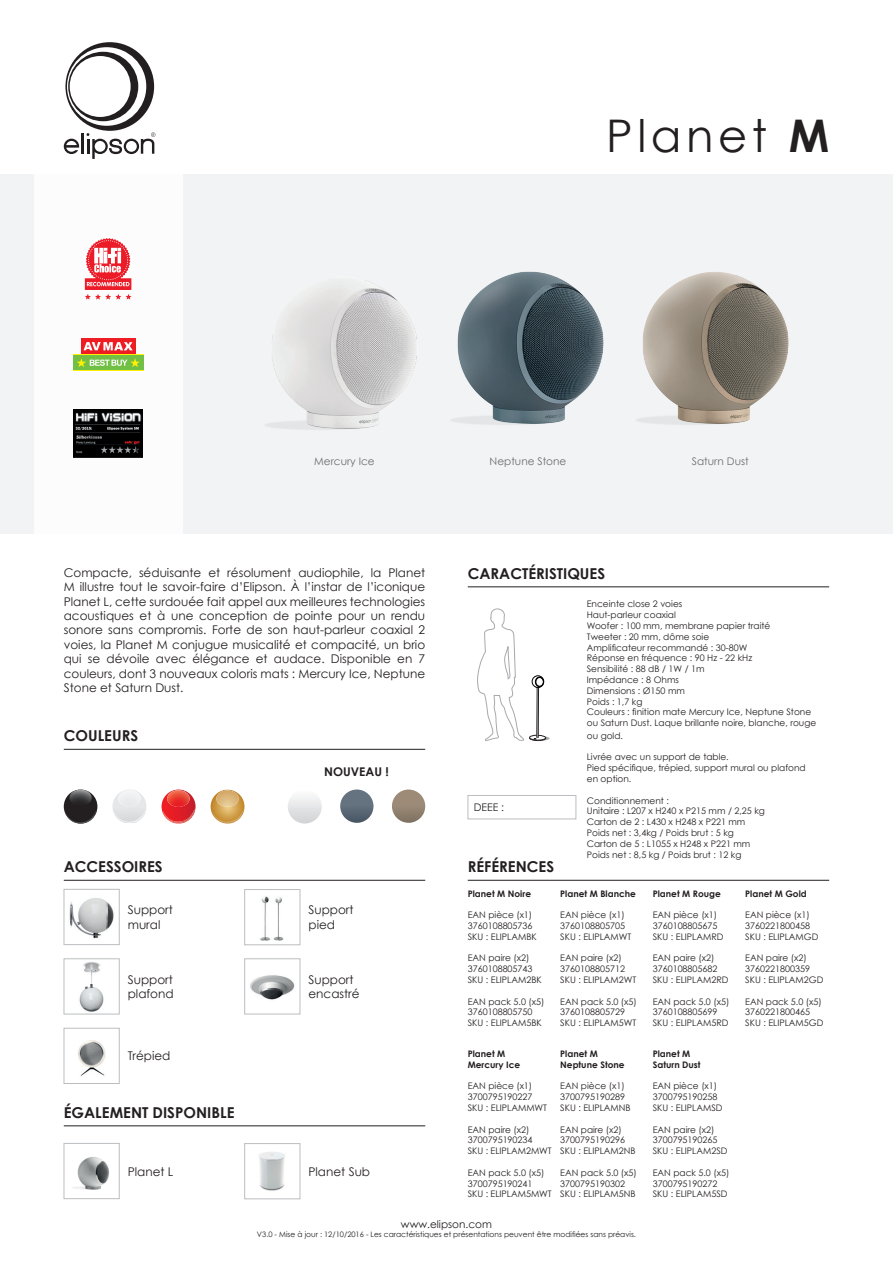
<style>
.page{position:relative;width:893px;height:1263px;background:#fff}
.page>*{position:absolute;margin:0;border:0;box-sizing:border-box;transform-origin:0 0}
.t1{font:45px "Century Gothic";letter-spacing:.1em;color:#231f20}
.t2{font:700 15px "Century Gothic";color:#231f20}
.t3{font:12px/14.4px "Century Gothic";color:#231f20}
.t4{font:700 12px "Century Gothic";color:#231f20}
.t5{font:10.5px "Century Gothic";color:#6c6d70}
.t6{font:10.5px "Century Gothic";color:#231f20}
.t7{font:9px/10.8px "Century Gothic";color:#231f20}
.t8{font:700 9px/10.8px "Century Gothic";color:#231f20}
.t9{font:7.5px "Century Gothic";color:#231f20}
.s1{font-weight:700}
</style>
<div class="page">
<svg style="left:64px;top:42px;width:91px;height:117px"></svg>
<hr style="left:468px;top:587px;width:361px;height:1px;background:#231f20">
<hr style="left:64px;top:749px;width:361px;height:1px;background:#231f20">
<hr style="left:64px;top:1125px;width:361px;height:1px;background:#231f20">
<hr style="left:468px;top:880px;width:361px;height:1px;background:#231f20">
<hr style="left:64px;top:880px;width:361px;height:1px;background:#231f20">
<div style="left:468px;top:795px;width:108px;height:24px;border:1px solid #bcbdc0"></div>
<img style="left:63px;top:983px;width:57px;height:32px">
<img style="left:63px;top:960px;width:57px;height:23px">
<div style="left:64px;top:958px;width:55px;height:56px;border:1px solid #bcbdc0"></div>
<div style="left:0;top:174px;width:893px;height:360px;background:#f2f3f4"></div>
<img style="left:69px;top:898px;width:45px;height:41px">
<div style="left:64px;top:889px;width:55px;height:56px;border:1px solid #bcbdc0"></div>
<img style="left:260px;top:896px;width:24px;height:45px">
<div style="left:244px;top:889px;width:56px;height:56px;border:1px solid #bcbdc0"></div>
<img style="left:73px;top:1156px;width:37px;height:34px">
<div style="left:64px;top:1143px;width:55px;height:56px;border:1px solid #bcbdc0"></div>
<img style="left:259px;top:1152px;width:26px;height:39px">
<div style="left:244px;top:1143px;width:56px;height:56px;border:1px solid #bcbdc0"></div>
<svg style="left:162px;top:789px;width:34px;height:34px"></svg>
<img style="left:167px;top:790px;width:23px;height:17px">
<svg style="left:64px;top:789px;width:33px;height:34px"></svg>
<svg style="left:112px;top:789px;width:34px;height:34px"></svg>
<img style="left:118px;top:790px;width:22px;height:17px">
<svg style="left:211px;top:790px;width:33px;height:33px"></svg>
<svg style="left:477px;top:608px;width:73px;height:133px"></svg>
<img style="left:250px;top:975px;width:45px;height:25px">
<div style="left:244px;top:958px;width:56px;height:56px;border:1px solid #bcbdc0"></div>
<img style="left:78px;top:1040px;width:28px;height:36px">
<div style="left:64px;top:1028px;width:55px;height:56px;border:1px solid #bcbdc0"></div>
<div style="left:288px;top:789px;width:34px;height:34px;background:linear-gradient(to bottom,#fefefe,#d2d3d6);border-radius:17px"></div>
<svg style="left:340px;top:789px;width:33px;height:34px"></svg>
<svg style="left:392px;top:789px;width:33px;height:34px"></svg>
<img style="left:265px;top:288px;width:63px;height:142px">
<img style="left:328px;top:274px;width:185px;height:156px">
<img style="left:513px;top:271px;width:276px;height:154px">
<div style="left:34px;top:170px;width:148px;height:370px;background:#fff"></div>
<div style="left:81px;top:338px;width:54px;height:17px;background:#ee1d23"></div>
<div style="left:73px;top:354px;width:70px;height:17px;background:#fff101"></div>
<svg style="left:84px;top:342px;width:49px;height:8px"></svg>
<div style="left:73px;top:355px;width:70px;height:15px;background:#71bf44"></div>
<svg style="left:77px;top:358px;width:63px;height:9px"></svg>
<svg style="left:84px;top:238px;width:48px;height:62px"></svg>
<img style="left:73px;top:410px;width:70px;height:47px">
<h1 class="t1" style="left:606px;top:108px;width:224px">Planet <span class="s1">M</span></h1>
<p class="t5" style="left:314px;top:455px;width:62px">Mercury Ice</p>
<p class="t5" style="left:490px;top:455px;width:78px">Neptune Stone</p>
<p class="t5" style="left:692px;top:455px;width:58px">Saturn Dust</p>
<p class="t3" style="left:64px;top:565px;width:363px;text-align:justify">Compacte, séduisante et résolument audiophile, la Planet M illustre tout le savoir-faire d’Elipson. À l’instar de l’iconique Planet L, cette surdouée fait appel aux meilleures technologies acoustiques et à une conception de pointe pour un rendu sonore sans compromis. Forte de son haut-parleur coaxial 2 voies, la Planet M conjugue musicalité et compacité, un brio qui se dévoile avec élégance et audace. Disponible en 7 couleurs, dont 3 nouveaux coloris mats : Mercury Ice, Neptune Stone et Saturn Dust.</p>
<h2 class="t2" style="left:468px;top:564px;width:139px">CARACTÉRISTIQUES</h2>
<p class="t7" style="left:587px;top:599px;width:231px">Enceinte close 2 voies<br>Haut-parleur coaxial<br>Woofer : 100 mm, membrane papier traité<br>Tweeter : 20 mm, dôme soie<br>Amplificateur recommandé : 30-80W<br>Réponse en fréquence : 90 Hz - 22 kHz<br>Sensibilité : 88 dB / 1W / 1m<br>Impédance : 8 Ohms<br>Dimensions : Ø150 mm<br>Poids : 1,7 kg<br>Couleurs : finition mate Mercury Ice, Neptune Stone ou Saturn Dust. Laque brillante noire, blanche, rouge</p>
<p class="t7" style="left:587px;top:730px;width:38px">ou gold.</p>
<p class="t7" style="left:587px;top:752px;width:220px">Livrée avec un support de table.<br>Pied spécifique, trépied, support mural ou plafond en option.</p>
<p class="t7" style="left:587px;top:795px;width:180px">Conditionnement :<br>Unitaire : L207 x H240 x P215 mm / 2,25 kg<br>Carton de 2 : L430 x H248 x P221 mm<br>Poids net : 3,4kg / Poids brut : 5 kg<br>Carton de 5 : L1055 x H248 x P221 mm<br>Poids net : 8,5 kg / Poids brut : 12 kg</p>
<h2 class="t2" style="left:64px;top:726px;width:76px">COULEURS</h2>
<h3 class="t4" style="left:324px;top:764px;width:66px">NOUVEAU !</h3>
<p class="t6" style="left:474px;top:801px;width:32px">DEEE :</p>
<h2 class="t2" style="left:468px;top:857px;width:88px">RÉFÉRENCES</h2>
<p class="t8" style="left:468px;top:888px;width:65px">Planet M Noire</p>
<p class="t7" style="left:468px;top:909px;width:71px">EAN pièce (x1)<br>3760108805736<br>SKU : ELIPLAMBK</p>
<p class="t7" style="left:468px;top:952px;width:76px">EAN paire (x2)<br>3760108805743<br>SKU : ELIPLAM2BK</p>
<p class="t7" style="left:468px;top:996px;width:78px">EAN pack 5.0 (x5)<br>3760108805750<br>SKU : ELIPLAM5BK</p>
<h2 class="t2" style="left:64px;top:857px;width:100px">ACCESSOIRES</h2>
<p class="t8" style="left:560px;top:888px;width:77px">Planet M Blanche</p>
<p class="t7" style="left:560px;top:909px;width:73px">EAN pièce (x1)<br>3760108805705<br>SKU : ELIPLAMWT</p>
<p class="t7" style="left:560px;top:952px;width:78px">EAN paire (x2)<br>3760108805712<br>SKU : ELIPLAM2WT</p>
<p class="t7" style="left:560px;top:996px;width:78px">EAN pack 5.0 (x5)<br>3760108805729<br>SKU : ELIPLAM5WT</p>
<p class="t8" style="left:653px;top:888px;width:70px">Planet M Rouge</p>
<p class="t7" style="left:653px;top:909px;width:72px">EAN pièce (x1)<br>3760108805675<br>SKU : ELIPLAMRD</p>
<p class="t7" style="left:653px;top:952px;width:77px">EAN paire (x2)<br>3760108805682<br>SKU : ELIPLAM2RD</p>
<p class="t7" style="left:653px;top:996px;width:78px">EAN pack 5.0 (x5)<br>3760108805699<br>SKU : ELIPLAM5RD</p>
<p class="t8" style="left:745px;top:888px;width:63px">Planet M Gold</p>
<p class="t7" style="left:745px;top:909px;width:75px">EAN pièce (x1)<br>3760221800458<br>SKU : ELIPLAMGD</p>
<p class="t7" style="left:745px;top:952px;width:80px">EAN paire (x2)<br>3760221800359<br>SKU : ELIPLAM2GD</p>
<p class="t7" style="left:745px;top:996px;width:80px">EAN pack 5.0 (x5)<br>3760221800465<br>SKU : ELIPLAM5GD</p>
<h3 class="t3" style="left:128px;top:902px;width:47px">Support mural</h3>
<h3 class="t3" style="left:308px;top:903px;width:47px">Support pied</h3>
<h3 class="t3" style="left:308px;top:972px;width:53px">Support encastré</h3>
<h3 class="t3" style="left:128px;top:972px;width:47px">Support plafond</h3>
<h3 class="t3" style="left:128px;top:1049px;width:44px">Trépied</h3>
<p class="t8" style="left:468px;top:1048px;width:54px">Planet M<br>Mercury Ice</p>
<p class="t7" style="left:468px;top:1080px;width:81px">EAN pièce (x1)<br>3700795190227<br>SKU : ELIPLAMMWT</p>
<p class="t7" style="left:468px;top:1124px;width:85px">EAN paire (x2)<br>3700795190234<br>SKU : ELIPLAM2MWT</p>
<p class="t7" style="left:468px;top:1167px;width:85px">EAN pack 5.0 (x5)<br>3700795190241<br>SKU : ELIPLAM5MWT</p>
<h2 class="t2" style="left:64px;top:1103px;width:172px">ÉGALEMENT DISPONIBLE</h2>
<h3 class="t3" style="left:128px;top:1164px;width:47px">Planet L</h3>
<h3 class="t3" style="left:308px;top:1164px;width:63px">Planet Sub</h3>
<p class="t8" style="left:560px;top:1048px;width:66px">Planet M<br>Neptune Stone</p>
<p class="t7" style="left:560px;top:1080px;width:72px">EAN pièce (x1)<br>3700795190289<br>SKU : ELIPLAMNB</p>
<p class="t7" style="left:560px;top:1124px;width:77px">EAN paire (x2)<br>3700795190296<br>SKU : ELIPLAM2NB</p>
<p class="t7" style="left:560px;top:1167px;width:78px">EAN pack 5.0 (x5)<br>3700795190302<br>SKU : ELIPLAM5NB</p>
<p class="t6" style="left:401px;top:1218px;width:93px">www.elipson.com</p>
<p class="t9" style="left:257px;top:1230px;width:381px">V3.0 - Mise à jour : 12/10/2016 - Les caractéristiques et présentations peuvent être modifiées sans préavis.</p>
<p class="t8" style="left:653px;top:1048px;width:49px">Planet M<br>Saturn Dust</p>
<p class="t7" style="left:653px;top:1080px;width:71px">EAN pièce (x1)<br>3700795190258<br>SKU : ELIPLAMSD</p>
<p class="t7" style="left:653px;top:1124px;width:76px">EAN paire (x2)<br>3700795190265<br>SKU : ELIPLAM2SD</p>
<p class="t7" style="left:653px;top:1167px;width:78px">EAN pack 5.0 (x5)<br>3700795190272<br>SKU : ELIPLAM5SD</p>
</div>
